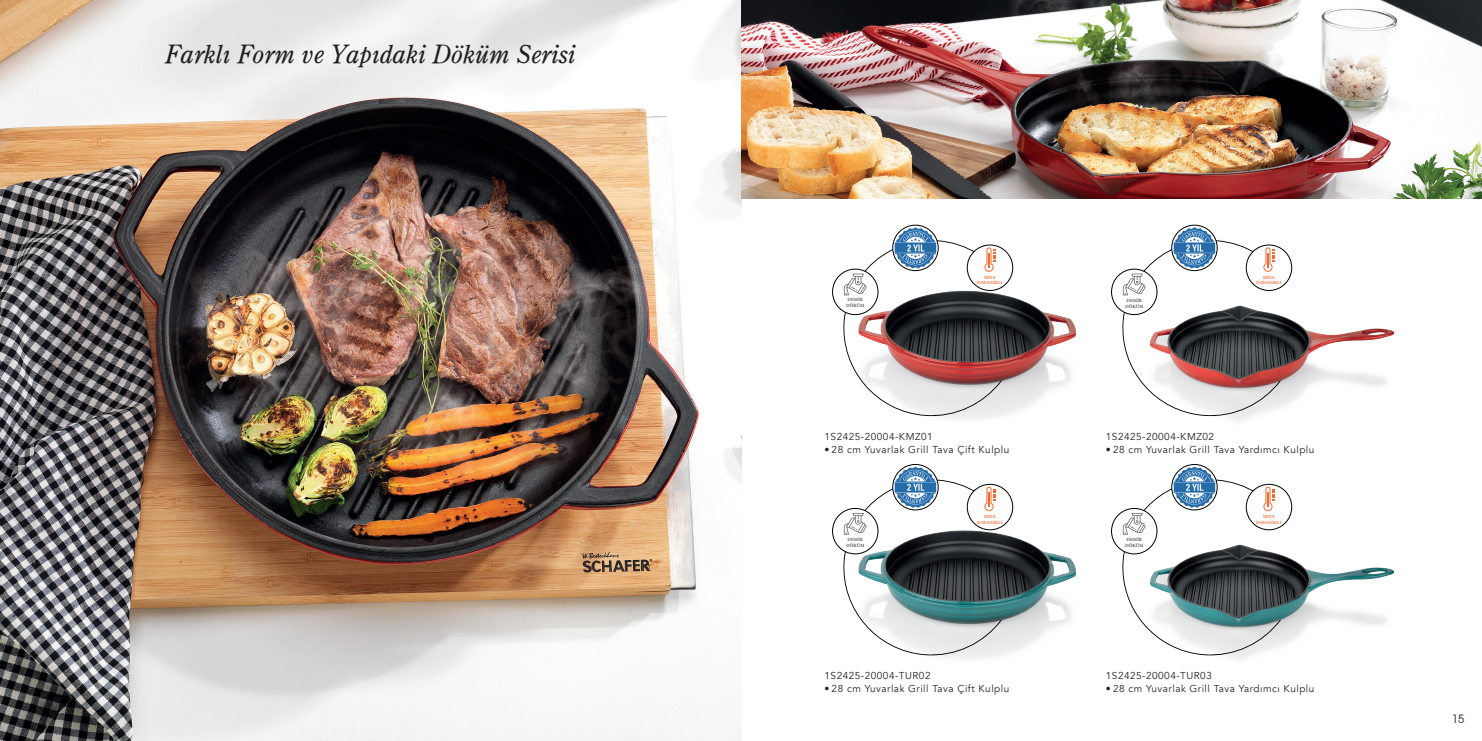
<style>
.page{position:relative;width:1482px;height:741px;background:#fff}
.page>*{position:absolute;margin:0;border:0;box-sizing:border-box;transform-origin:0 0}
.t1{font:italic 25px "TR Centurion Old";color:#231f20}
.t2{font:11.25px "Avant Gar Turk";color:#231f20}
.t3{font:10px "Avenir";letter-spacing:.05em;color:#231f20}
.t4{font:700 4.75px/5.8px "Minion Pro";color:#f26a32;text-align:center}
.t5{font:700 4.75px/5.8px "Minion Pro";color:#57585a}
</style>
<div class="page">
<img style="left:837px;top:198px;width:258px;height:222px">
<img style="left:1230px;top:251px;width:165px;height:171px">
<img style="left:1230px;top:490px;width:165px;height:171px">
<img style="left:837px;top:464px;width:240px;height:195px">
<img style="left:0;top:0;width:741px;height:741px">
<img style="left:741px;top:0;width:740px;height:198px">
<svg style="left:1111px;top:508px;width:45px;height:46px"></svg>
<svg style="left:1111px;top:269px;width:45px;height:45px"></svg>
<svg style="left:832px;top:508px;width:45px;height:46px"></svg>
<svg style="left:832px;top:269px;width:45px;height:45px"></svg>
<div style="left:967px;top:245px;width:45px;height:45px;background:#fff;border-radius:50%"></div>
<svg style="left:840px;top:227px;width:166px;height:191px"></svg>
<div style="left:1246px;top:245px;width:45px;height:45px;background:#fff;border-radius:50%"></div>
<svg style="left:1118px;top:227px;width:167px;height:191px"></svg>
<div style="left:1246px;top:484px;width:45px;height:45px;background:#fff;border-radius:50%"></div>
<svg style="left:1118px;top:466px;width:167px;height:191px"></svg>
<div style="left:967px;top:484px;width:45px;height:45px;background:#fff;border-radius:50%"></div>
<svg style="left:840px;top:466px;width:166px;height:191px"></svg>
<h1 class="t1" style="left:165px;top:38px;width:412px">Farklı Form ve Yapıdaki Döküm Serisi</h1>
<p class="t5" style="left:846px;top:297px;width:20px">DEMİR<br>DÖKÜM</p>
<p class="t4" style="left:977px;top:274px;width:27px">ISIYA<br>DAYANIKLI</p>
<p class="t4" style="left:1256px;top:274px;width:27px">ISIYA<br>DAYANIKLI</p>
<p class="t5" style="left:1124px;top:297px;width:20px">DEMİR<br>DÖKÜM</p>
<p class="t3" style="left:824px;top:430px;width:110px">1S2425-20004-KMZ01</p>
<p class="t3" style="left:1105px;top:430px;width:110px">1S2425-20004-KMZ02</p>
<p class="t3" style="left:824px;top:443px;width:186px">• 28 cm Yuvarlak Grill Tava Çift Kulplu</p>
<p class="t3" style="left:1105px;top:443px;width:210px">• 28 cm Yuvarlak Grill Tava Yardımcı Kulplu</p>
<p class="t4" style="left:977px;top:513px;width:27px">ISIYA<br>DAYANIKLI</p>
<p class="t4" style="left:1256px;top:513px;width:27px">ISIYA<br>DAYANIKLI</p>
<p class="t5" style="left:846px;top:537px;width:20px">DEMİR<br>DÖKÜM</p>
<p class="t5" style="left:1124px;top:537px;width:20px">DEMİR<br>DÖKÜM</p>
<p class="t3" style="left:824px;top:669px;width:107px">1S2425-20004-TUR02</p>
<p class="t3" style="left:1105px;top:669px;width:107px">1S2425-20004-TUR03</p>
<p class="t3" style="left:824px;top:683px;width:186px">• 28 cm Yuvarlak Grill Tava Çift Kulplu</p>
<p class="t3" style="left:1105px;top:683px;width:210px">• 28 cm Yuvarlak Grill Tava Yardımcı Kulplu</p>
<p class="t2" style="left:1451px;top:712px;width:14px">15</p>
</div>
